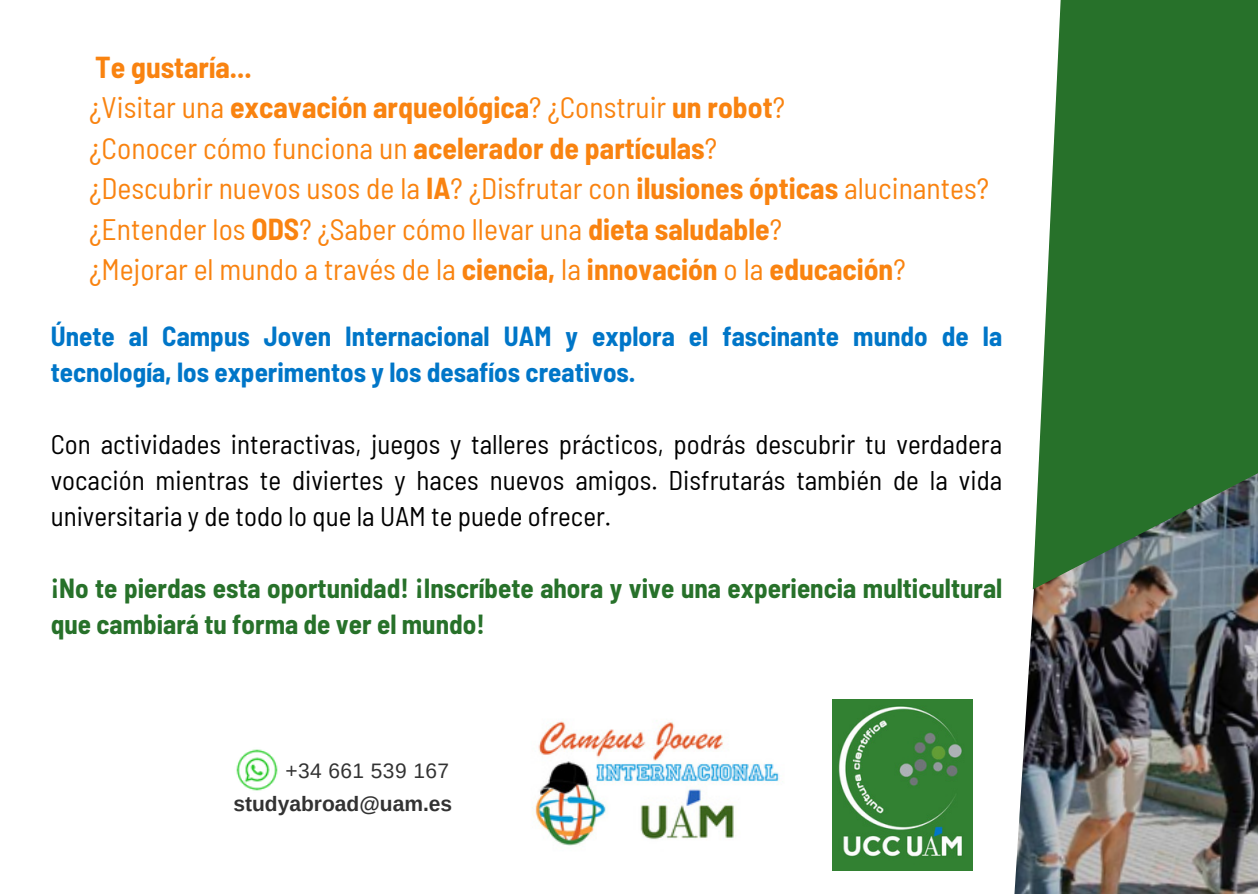
<style>
.page{position:relative;width:1258px;height:894px;background:#fff}
.page>*{position:absolute;margin:0;border:0;box-sizing:border-box;transform-origin:0 0}
.t1{font:semi-condensed 29.7px/40.5px "Barlow";color:#f98310}
.t2{font:semi-condensed 27px/36px "Barlow";color:#000;text-align:justify}
.t3{font:700 semi-condensed 27px/36px "Barlow";color:#0076c8}
.t4{font:700 semi-condensed 27px/36px "Barlow";color:#27712a}
.t5{font:700 21px "Arimo";color:#323232}
.t6{font:21px "Arimo";letter-spacing:.02em;color:#323232}
.s1{font-weight:700}
</style>
<div class="page">
<img style="left:532px;top:721px;width:330px;height:150px">
<img style="left:236px;top:749px;width:42px;height:42px">
<img style="left:1014px;top:586px;width:244px;height:307px">
<svg style="left:1033px;top:0;width:225px;height:628px;background:#3f7942"></svg>
<img style="left:832px;top:699px;width:140px;height:171px">
<h1 class="t1" style="left:89px;top:45px;width:901px"><span class="s1">Te gustaría...<br></span>¿Visitar una <span class="s1">excavación arqueológica</span>? ¿Construir <span class="s1">un robot</span>?<br>¿Conocer cómo funciona un <span class="s1">acelerador de partículas</span>?<br>¿Descubrir nuevos usos de la <span class="s1">IA</span>? ¿Disfrutar con <span class="s1">ilusiones ópticas</span> alucinantes? ¿Entender los <span class="s1">ODS</span>? ¿Saber cómo llevar una <span class="s1">dieta saludable</span>?<br>¿Mejorar el mundo a través de la <span class="s1">ciencia,</span> la <span class="s1">innovación</span> o la <span class="s1">educación</span>?</h1>
<h2 class="t3" style="left:51px;top:317px;width:953px">Únete al Campus Joven Internacional UAM y explora el fascinante mundo de la tecnología, los experimentos y los desafíos creativos.</h2>
<h1 class="t2" style="left:51px;top:425px;width:953px">Con actividades interactivas, juegos y talleres prácticos, podrás descubrir tu verdadera vocación mientras te diviertes y haces nuevos amigos. Disfrutarás también de la vida universitaria y de todo lo que la UAM te puede ofrecer.</h1>
<p class="t4" style="left:51px;top:569px;width:953px">¡No te pierdas esta oportunidad! ¡Inscríbete ahora y vive una experiencia multicultural que cambiará tu forma de ver el mundo!</p>
<p class="t6" style="left:285px;top:759px;width:165px">+34 661 539 167</p>
<h2 class="t5" style="left:233px;top:792px;width:220px">studyabroad@uam.es</h2>
</div>
